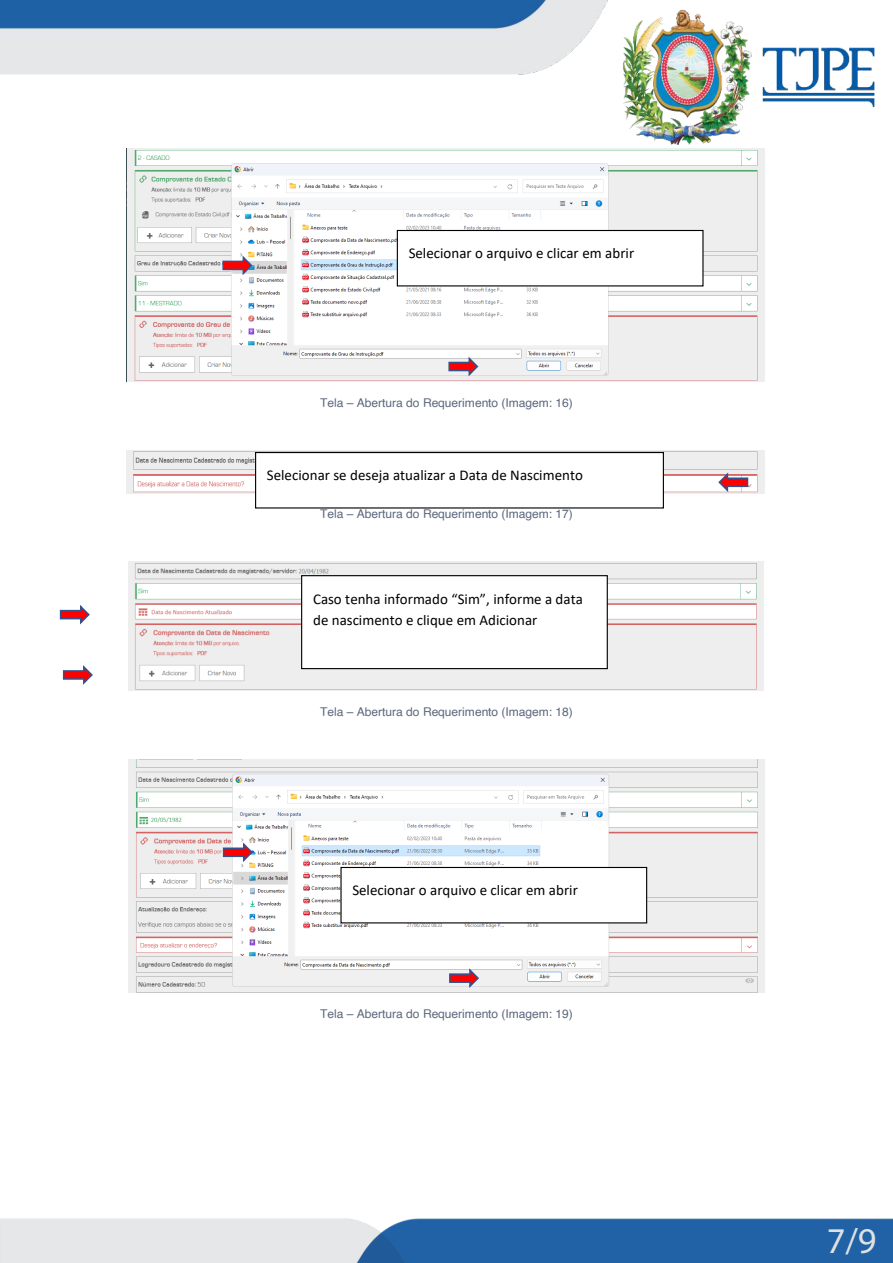
<style>
.page{position:relative;width:893px;height:1263px;background:#fff}
.page>*{position:absolute;margin:0;border:0;box-sizing:border-box;transform-origin:0 0}
.t1{font:36.3px "Myriad Pro";color:#dfe1e1}
.t2{font:15px/21px "Calibri";color:#000}
.t3{font:12px "Helvetica";letter-spacing:-.005em;color:#5b677d}
</style>
<div class="page">
<img style="left:0;top:0;width:875px;height:149px">
<img style="left:0;top:1218px;width:893px;height:45px">
<img style="left:127px;top:149px;width:638px;height:233px">
<img style="left:127px;top:451px;width:638px;height:42px">
<img style="left:128px;top:561px;width:637px;height:129px">
<img style="left:128px;top:759px;width:637px;height:233px">
<svg style="left:222px;top:254px;width:32px;height:23px"></svg>
<svg style="left:448px;top:355px;width:31px;height:23px"></svg>
<div style="left:397px;top:230px;width:306px;height:56px;background:#fff"></div>
<div style="left:397px;top:230px;width:307px;height:56px;border:1px solid #000"></div>
<div style="left:256px;top:453px;width:407px;height:55px;background:#fff"></div>
<div style="left:255px;top:452px;width:409px;height:56px;border:1px solid #000"></div>
<svg style="left:717px;top:471px;width:32px;height:23px"></svg>
<div style="left:302px;top:576px;width:305px;height:93px;background:#fff"></div>
<div style="left:301px;top:575px;width:307px;height:94px;border:1px solid #000"></div>
<svg style="left:222px;top:841px;width:32px;height:23px"></svg>
<svg style="left:59px;top:605px;width:31px;height:20px"></svg>
<svg style="left:62px;top:665px;width:31px;height:20px"></svg>
<div style="left:341px;top:867px;width:306px;height:56px;background:#fff"></div>
<div style="left:340px;top:867px;width:307px;height:56px;border:1px solid #000"></div>
<svg style="left:448px;top:966px;width:32px;height:24px"></svg>
<p class="t2" style="left:409px;top:242px;width:227px">Selecionar o arquivo e clicar em abrir</p>
<p class="t3" style="left:320px;top:394px;width:254px">Tela – Abertura do Requerimento (Imagem: 16)</p>
<p class="t2" style="left:267px;top:464px;width:317px">Selecionar se deseja atualizar a Data de Nascimento</p>
<p class="t3" style="left:320px;top:504px;width:254px">Tela – Abertura do Requerimento (Imagem: 17)</p>
<p class="t2" style="left:313px;top:588px;width:271px">Caso tenha informado “Sim”, informe a data de nascimento e clique em Adicionar</p>
<p class="t3" style="left:320px;top:703px;width:254px">Tela – Abertura do Requerimento (Imagem: 18)</p>
<p class="t2" style="left:352px;top:879px;width:227px">Selecionar o arquivo e clicar em abrir</p>
<p class="t3" style="left:320px;top:1004px;width:254px">Tela – Abertura do Requerimento (Imagem: 19)</p>
<h1 class="t1" style="left:827px;top:1218px;width:51px">7/9</h1>
</div>
